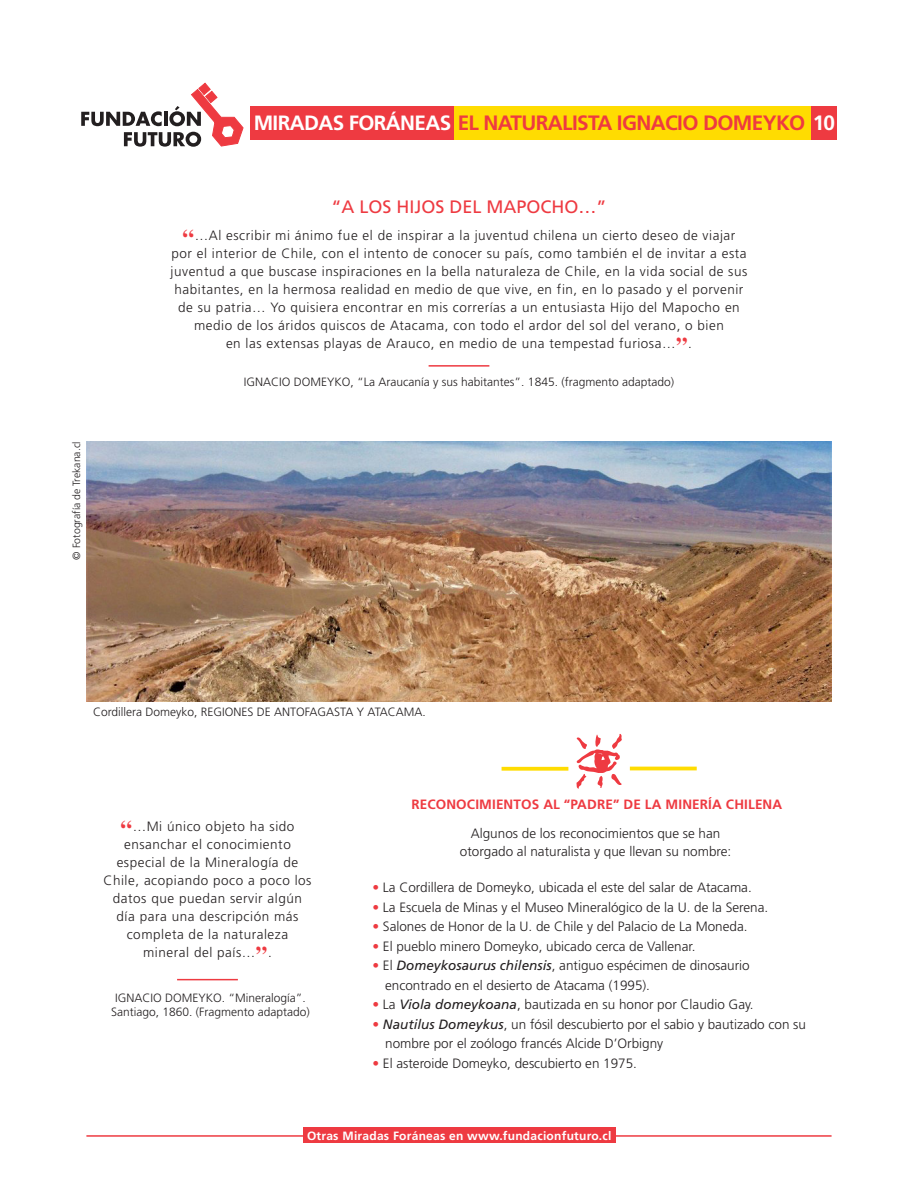
<style>
.page{position:relative;width:918px;height:1188px;background:#fff}
.page>*{position:absolute;margin:0;border:0;box-sizing:border-box;transform-origin:0 0}
.t1{font:700 20.7px "Frutiger";letter-spacing:-.03em;color:#ee3a41}
.t2{font:18px "Frutiger";color:#ee3a41}
.Bajada{font:300 13.5px/18px "Frutiger";letter-spacing:.04em;color:#231f20;text-align:center}
.Bajada-2{font:300 13.5px/19.5px "Frutiger";color:#231f20}
.Bajada-3{font:700 13.5px "Frutiger";letter-spacing:.01em;color:#ee3a41}
.Bajada-4{font:300 12px/13.5px "Frutiger";color:#231f20;text-align:center}
.Bajada-5{font:700 12px "Frutiger";letter-spacing:.02em;color:#fff}
.Bajada-6{font:300 10.5px "Frutiger";color:#231f20}
.s1{color:#fff}
.s2{font-family:"Times";font-weight:700;font-size:22.5px;color:#ee3a41}
.s3{color:#ee3a41}
.s4{font-weight:400;font-style:italic}
</style>
<div class="page">
<hr style="left:86px;top:1135px;width:746px;height:2px;background:#ee3a41">
<svg style="left:576px;top:734px;width:46px;height:55px"></svg>
<hr style="left:630px;top:767px;width:67px;height:3px;background:#ffdc01">
<svg style="left:502px;top:767px;width:66px;height:4px"></svg>
<hr style="left:177px;top:979px;width:61px;height:1px;background:#ee3a41">
<hr style="left:429px;top:365px;width:60px;height:2px;background:#ee3a41">
<img style="left:86px;top:441px;width:746px;height:260px">
<div style="left:811px;top:106px;width:26px;height:34px;background:#ee3a41"></div>
<svg style="left:81px;top:83px;width:162px;height:64px"></svg>
<div style="left:250px;top:106px;width:204px;height:34px;background:#ee3a41"></div>
<div style="left:454px;top:106px;width:357px;height:34px;background:#ffdc01"></div>
<div style="left:303px;top:1127px;width:312px;height:16px;background:#ee3a41"></div>
<p class="Bajada-6" style="left:71px;top:560px;width:120px;rotate:-90deg">© Fotografía de Trekana.cl</p>
<p class="t1" style="left:254px;top:111px;width:583px"><span class="s1">MIRADAS FORÁNEAS</span> EL NATURALISTA IGNACIO DOMEYKO <span class="s1">10</span></p>
<p class="t2" style="left:331px;top:196px;width:277px">“A LOS HIJOS DEL MAPOCHO…”</p>
<p class="Bajada" style="left:171px;top:227px;width:578px"><span class="s2">“</span>…Al escribir mi ánimo fue el de inspirar a la juventud chilena un cierto deseo de viajar<br>por el interior de Chile, con el intento de conocer su país, como también el de invitar a esta juventud a que buscase inspiraciones en la bella naturaleza de Chile, en la vida social de sus habitantes, en la hermosa realidad en medio de que vive, en fin, en lo pasado y el porvenir de su patria… Yo quisiera encontrar en mis correrías a un entusiasta Hijo del Mapocho en medio de los áridos quiscos de Atacama, con todo el ardor del sol del verano, o bien</p>
<p class="Bajada" style="left:226px;top:335px;width:467px">en las extensas playas de Arauco, en medio de una tempestad furiosa…<span class="s2">”</span>.</p>
<p class="Bajada-4" style="left:244px;top:375px;width:432px">IGNACIO DOMEYKO, “La Araucanía y sus habitantes”. 1845. (fragmento adaptado)</p>
<p class="Bajada-4" style="left:93px;top:705px;width:334px">Cordillera Domeyko, REGIONES DE ANTOFAGASTA Y ATACAMA.</p>
<p class="Bajada" style="left:103px;top:818px;width:210px"><span class="s2">“</span>…Mi único objeto ha sido ensanchar el conocimiento especial de la Mineralogía de<br>Chile, acopiando poco a poco los datos que puedan servir algún día para una descripción más completa de la naturaleza</p>
<p class="Bajada" style="left:143px;top:944px;width:130px">mineral del país…<span class="s2">”</span>.</p>
<p class="Bajada-4" style="left:111px;top:992px;width:200px">IGNACIO DOMEYKO. “Mineralogía”.<br>Santiago, 1860. (Fragmento adaptado)</p>
<p class="Bajada-3" style="left:411px;top:796px;width:372px">RECONOCIMIENTOS AL “PADRE” DE LA MINERÍA CHILENA</p>
<p class="Bajada-2" style="left:471px;top:824px;width:251px">Algunos de los reconocimientos que se han</p>
<p class="Bajada-2" style="left:460px;top:842px;width:273px">otorgado al naturalista y que llevan su nombre:</p>
<p class="Bajada-2" style="left:372px;top:878px;width:381px"><span class="s3">•</span> La Cordillera de Domeyko, ubicada el este del salar de Atacama.</p>
<p class="Bajada-2" style="left:372px;top:897px;width:397px"><span class="s3">•</span> La Escuela de Minas y el Museo Mineralógico de la U. de la Serena.</p>
<p class="Bajada-2" style="left:372px;top:917px;width:377px"><span class="s3">•</span> Salones de Honor de la U. de Chile y del Palacio de La Moneda.</p>
<p class="Bajada-2" style="left:372px;top:936px;width:325px"><span class="s3">•</span> El pueblo minero Domeyko, ubicado cerca de Vallenar.</p>
<p class="Bajada-2" style="left:385px;top:956px;width:366px;text-indent:-13px"><span class="s3">•</span> El <span class="s4">Domeykosaurus chilensis</span>, antiguo espécimen de dinosaurio encontrado en el desierto de Atacama (1995).</p>
<p class="Bajada-2" style="left:372px;top:995px;width:383px"><span class="s3">•</span> La <span class="s4">Viola domeykoana</span>, bautizada en su honor por Claudio Gay.</p>
<p class="Bajada-2" style="left:385px;top:1014px;width:422px;text-indent:-13px"><span class="s3">•</span> <span class="s4">Nautilus Domeykus</span>, un fósil descubierto por el sabio y bautizado con su nombre por el zoólogo francés Alcide D’Orbigny</p>
<p class="Bajada-2" style="left:372px;top:1053px;width:266px"><span class="s3">•</span> El asteroide Domeyko, descubierto en 1975.</p>
<p class="Bajada-5" style="left:307px;top:1128px;width:306px">Otras Miradas Foráneas en www.fundacionfuturo.cl</p>
</div>
